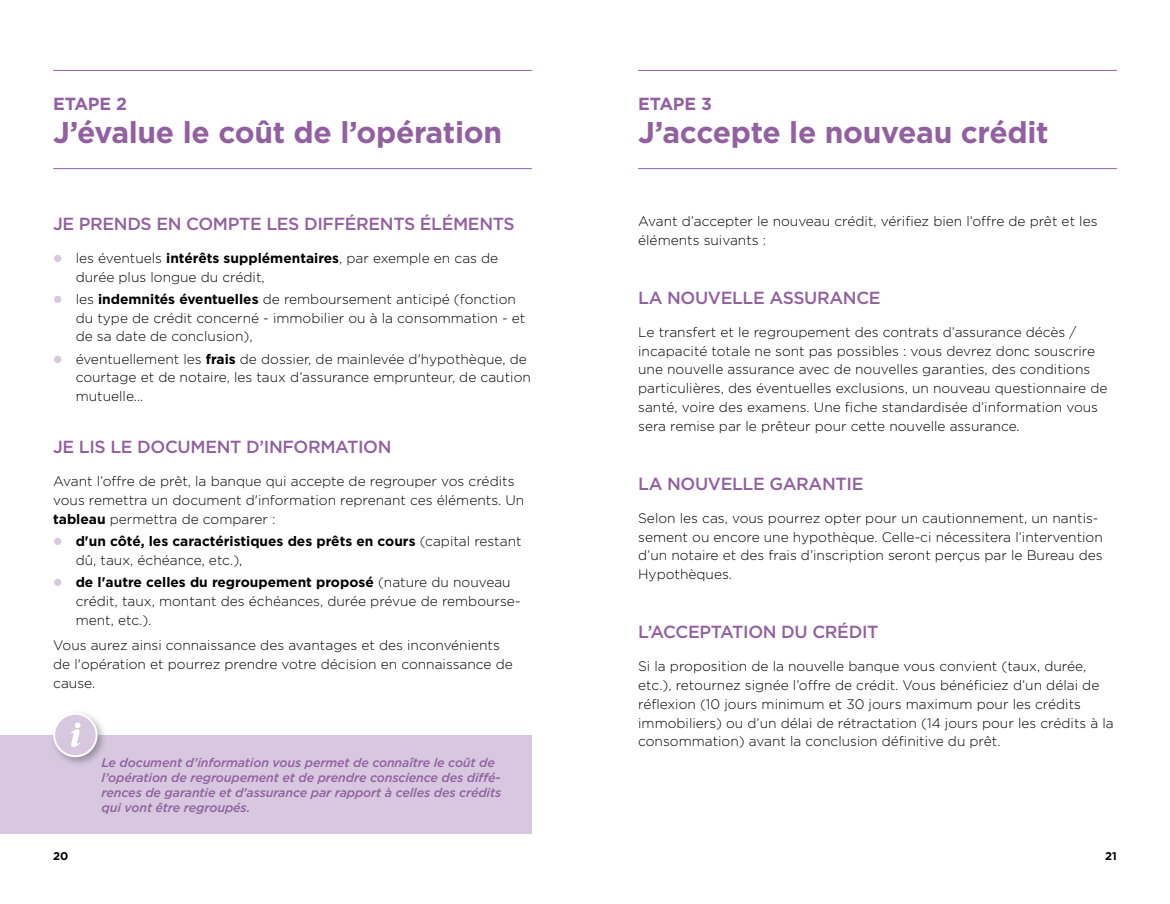
<style>
.page{position:relative;width:1170px;height:904px;background:#fff}
.page>*{position:absolute;margin:0;border:0;box-sizing:border-box;transform-origin:0 0}
.H2-Rubriques{font:700 30px "Gotham";letter-spacing:-.01em;color:#9260a0}
.H3_-_sous-rubriques{font:500 17.5px "Gotham";letter-spacing:-.02em;color:#9260a0}
.H2-Rubriques-2{font:700 17.5px "Gotham";letter-spacing:-.01em;color:#9260a0}
.t1{font:300 13.75px/18.8px "Gotham";color:#000}
.t2{font:700 13.75px/18.8px "Gotham";color:#000}
.Texte_info{font:italic 500 12.5px/15px "Gotham";letter-spacing:-.01em;color:#9260a0}
.t3{font:700 11.25px "Gotham";color:#000}
.s1{font-weight:700}
.s2{font-weight:300}
</style>
<div class="page">
<div style="left:0;top:735px;width:531px;height:98px;background:#d7c8e0"></div>
<div style="left:50px;top:709px;width:58px;height:58px;background:#000;opacity:.3"></div>
<div style="left:54px;top:713px;width:43px;height:43px;background:#d7c8e0;border-radius:50%"></div>
<div style="left:53px;top:713px;width:45px;height:44px;border:2px solid #fff;border-radius:50%"></div>
<svg style="left:71px;top:722px;width:10px;height:25px"></svg>
<hr style="left:638px;top:70px;width:478px;height:1px;background:#9260a0">
<hr style="left:638px;top:168px;width:478px;height:1px;background:#9260a0">
<hr style="left:53px;top:70px;width:478px;height:1px;background:#9260a0">
<hr style="left:53px;top:168px;width:478px;height:1px;background:#9260a0">
<h2 class="H2-Rubriques-2" style="left:53px;top:92px;width:75px">ETAPE 2</h2>
<h2 class="H2-Rubriques" style="left:53px;top:113px;width:450px">J’évalue le coût de l’opération</h2>
<h3 class="H3_-_sous-rubriques" style="left:53px;top:212px;width:463px">JE PRENDS EN COMPTE LES DIFFÉRENTS ÉLÉMENTS</h3>
<p class="t1" style="left:76px;top:248px;width:424px">les éventuels <span class="s1">intérêts supplémentaires</span>, par exemple en cas de durée plus longue du crédit,</p>
<p class="t1" style="left:76px;top:289px;width:451px">les <span class="s1">indemnités éventuelles</span> de remboursement anticipé (fonction du type de crédit concerné - immobilier ou à la consommation - et de sa date de conclusion),</p>
<p class="t1" style="left:76px;top:349px;width:456px">éventuellement les <span class="s1">frais</span> de dossier, de mainlevée d'hypothèque, de courtage et de notaire, les taux d’assurance emprunteur, de caution mutuelle...</p>
<h3 class="H3_-_sous-rubriques" style="left:53px;top:435px;width:340px">JE LIS LE DOCUMENT D’INFORMATION</h3>
<p class="t1" style="left:53px;top:471px;width:472px">Avant l’offre de prêt, la banque qui accepte de regrouper vos crédits vous remettra un document d'information reprenant ces éléments. Un <span class="s1">tableau</span> permettra de comparer :</p>
<p class="t2" style="left:76px;top:531px;width:447px">d'un côté, les caractéristiques des prêts en cours <span class="s2">(capital restant dû, taux, échéance, etc.),</span></p>
<p class="t1" style="left:76px;top:572px;width:446px"><span class="s1">de l'autre celles du regroupement proposé</span> (nature du nouveau crédit, taux, montant des échéances, durée prévue de rembourse&shy;ment, etc.).</p>
<p class="t1" style="left:53px;top:636px;width:461px">Vous aurez ainsi connaissance des avantages et des inconvénients de l'opération et pourrez prendre votre décision en connaissance de cause.</p>
<p class="Texte_info" style="left:102px;top:755px;width:401px">Le document d’information vous permet de connaître le coût de l’opération de regroupement et de prendre conscience des diffé&shy;rences de garantie et d’assurance par rapport à celles des crédits qui vont être regroupés.</p>
<h2 class="H2-Rubriques-2" style="left:638px;top:92px;width:75px">ETAPE 3</h2>
<h2 class="H2-Rubriques" style="left:638px;top:113px;width:412px">J’accepte le nouveau crédit</h2>
<p class="t1" style="left:638px;top:211px;width:461px">Avant d’accepter le nouveau crédit, vérifiez bien l’offre de prêt et les éléments suivants :</p>
<h3 class="H3_-_sous-rubriques" style="left:638px;top:286px;width:244px">LA NOUVELLE ASSURANCE</h3>
<p class="t1" style="left:638px;top:322px;width:470px">Le transfert et le regroupement des contrats d’assurance décès / incapacité totale ne sont pas possibles : vous devrez donc souscrire une nouvelle assurance avec de nouvelles garanties, des conditions particulières, des éventuelles exclusions, un nouveau questionnaire de santé, voire des examens. Une fiche standardisée d’information vous sera remise par le prêteur pour cette nouvelle assurance.</p>
<h3 class="H3_-_sous-rubriques" style="left:638px;top:472px;width:227px">LA NOUVELLE GARANTIE</h3>
<p class="t1" style="left:638px;top:508px;width:466px">Selon les cas, vous pourrez opter pour un cautionnement, un nantis&shy;sement ou encore une hypothèque. Celle-ci nécessitera l’intervention d’un notaire et des frais d’inscription seront perçus par le Bureau des Hypothèques.</p>
<h3 class="H3_-_sous-rubriques" style="left:638px;top:620px;width:242px">L’ACCEPTATION DU CRÉDIT</h3>
<p class="t1" style="left:638px;top:656px;width:477px">Si la proposition de la nouvelle banque vous convient (taux, durée, etc.), retournez signée l’offre de crédit. Vous bénéficiez d’un délai de réflexion (10 jours minimum et 30 jours maximum pour les crédits immobiliers) ou d’un délai de rétractation (14 jours pour les crédits à la consommation) avant la conclusion définitive du prêt.</p>
<p class="t3" style="left:53px;top:848px;width:17px">20</p>
<p class="t3" style="left:1104px;top:848px;width:13px">21</p>
</div>
